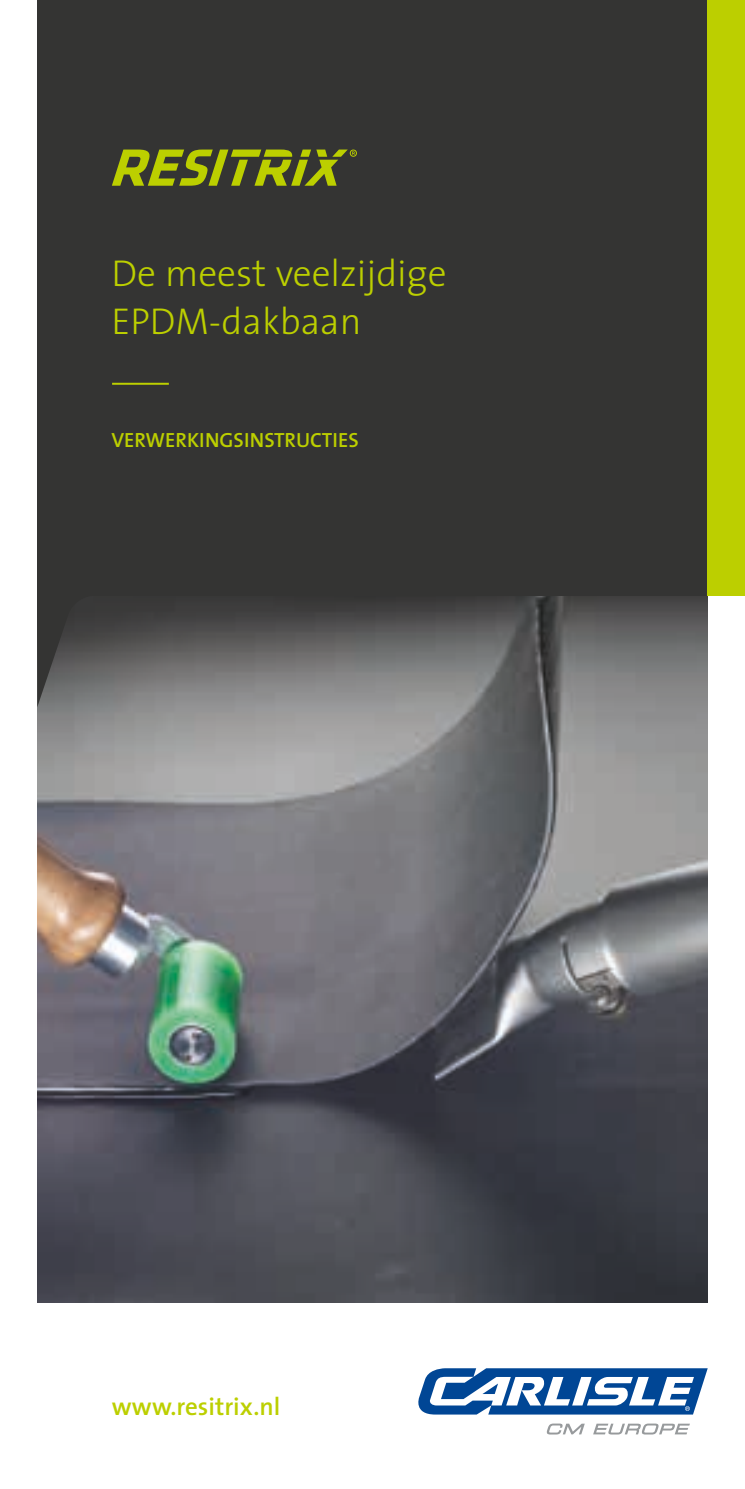
<style>
.page{position:relative;width:745px;height:1489px;background:#fff}
.page>*{position:absolute;margin:0;border:0;box-sizing:border-box;transform-origin:0 0}
.t1{font:300 37.5px/48.8px "The Sans";color:#bccf00}
.t2{font:600 25px "The Sans";color:#bccf00}
.t3{font:20.5px "The Sans Semi Bold Caps";color:#bccf00}
</style>
<div class="page">
<img style="left:37px;top:707px;width:670px;height:595px">
<div style="left:37px;top:0;width:707px;height:595px;background:#343433"></div>
<svg style="left:37px;top:595px;width:707px;height:112px;background:#6b6b6b"></svg>
<div style="left:707px;top:0;width:37px;height:595px;background:#bccf00"></div>
<svg style="left:418px;top:1368px;width:289px;height:46px"></svg>
<svg style="left:546px;top:1423px;width:38px;height:11px"></svg>
<svg style="left:593px;top:1423px;width:96px;height:11px"></svg>
<hr style="left:112px;top:383px;width:57px;height:2px;background:#bccf00">
<svg style="left:112px;top:149px;width:243px;height:37px"></svg>
<p class="t1" style="left:111px;top:247px;width:336px">De meest veelzijdige<br>EPDM-dakbaan</p>
<p class="t3" style="left:111px;top:423px;width:249px">VERWERKINGSINSTRUCTIES</p>
<p class="t2" style="left:112px;top:1384px;width:170px">www.resitrix.nl</p>
</div>
